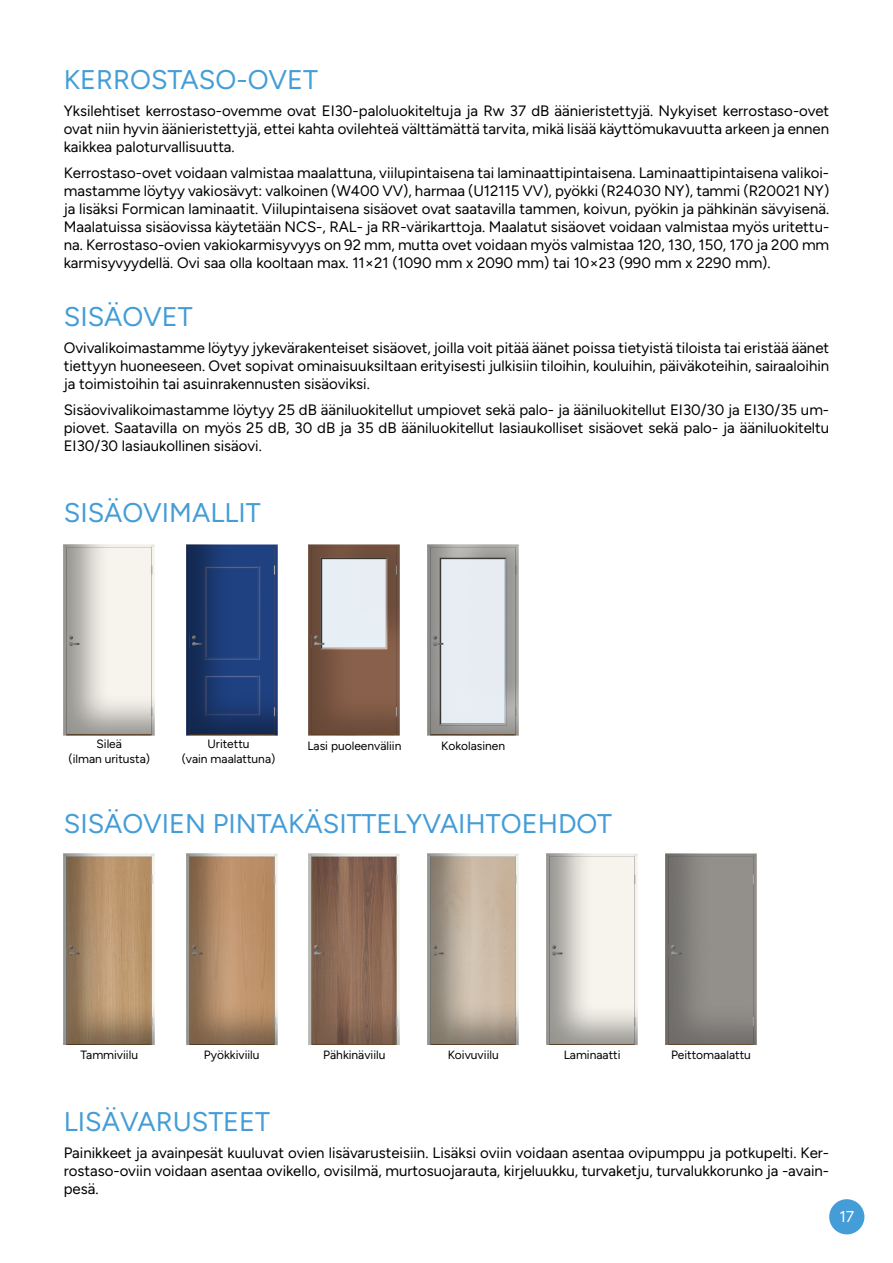
<style>
.page{position:relative;width:893px;height:1263px;background:#fff}
.page>*{position:absolute;margin:0;border:0;box-sizing:border-box;transform-origin:0 0}
.t1{font:300 27px "Figtree";color:#449dd7}
.t2{font:300 15.6px "Figtree";color:#fff}
.t3{font:300 15px/18px "Figtree";color:#000;text-align:justify}
.t4{font:300 12px/14.4px "Figtree";color:#000;text-align:center}
</style>
<div class="page">
<div style="left:426px;top:853px;width:95px;height:195px;background:#000;opacity:.4"></div>
<div style="left:64px;top:853px;width:93px;height:194px;background:#000;opacity:.4"></div>
<div style="left:185px;top:853px;width:95px;height:194px;background:#000;opacity:.4"></div>
<div style="left:309px;top:853px;width:93px;height:194px;background:#000;opacity:.25"></div>
<div style="left:546px;top:853px;width:94px;height:194px;background:#000;opacity:.4"></div>
<div style="left:665px;top:853px;width:93px;height:194px;background:#000;opacity:.25"></div>
<div style="left:185px;top:544px;width:95px;height:193px;background:#000;opacity:.4"></div>
<div style="left:62px;top:543px;width:95px;height:195px;background:#000;opacity:.4"></div>
<div style="left:309px;top:544px;width:93px;height:193px;background:#000;opacity:.25"></div>
<div style="left:426px;top:543px;width:95px;height:195px;background:#000;opacity:.4"></div>
<div style="left:829px;top:1199px;width:35px;height:35px;background:#449dd7;border-radius:50%"></div>
<h1 class="t1" style="left:64px;top:65px;width:256px">KERROSTASO-OVET</h1>
<p class="t3" style="left:64px;top:102px;width:767px">Yksilehtiset kerrostaso-ovemme ovat EI30-paloluokiteltuja ja Rw 37 dB äänieristettyjä. Nykyiset kerrostaso-ovet ovat niin hyvin äänieristettyjä, ettei kahta ovilehteä välttämättä tarvita, mikä lisää käyttömukavuutta arkeen ja ennen kaikkea paloturvallisuutta.</p>
<p class="t3" style="left:64px;top:164px;width:767px">Kerrostaso-ovet voidaan valmistaa maalattuna, viilupintaisena tai laminaattipintaisena. Laminaattipintaisena valikoi&shy;mastamme löytyy vakiosävyt: valkoinen (W400 VV), harmaa (U12115 VV), pyökki (R24030 NY), tammi (R20021 NY) ja lisäksi Formican laminaatit. Viilupintaisena sisäovet ovat saatavilla tammen, koivun, pyökin ja pähkinän sävyisenä.<br>Maalatuissa sisäovissa käytetään NCS-, RAL- ja RR-värikarttoja. Maalatut sisäovet voidaan valmistaa myös uritettu&shy;na. Kerrostaso-ovien vakiokarmisyvyys on 92 mm, mutta ovet voidaan myös valmistaa 120, 130, 150, 170 ja 200 mm karmisyvyydellä. Ovi saa olla kooltaan max. 11×21 (1090 mm x 2090 mm) tai 10×23 (990 mm x 2290 mm).</p>
<h1 class="t1" style="left:64px;top:302px;width:131px">SISÄOVET</h1>
<p class="t3" style="left:64px;top:339px;width:767px">Ovivalikoimastamme löytyy jykevärakenteiset sisäovet, joilla voit pitää äänet poissa tietyistä tiloista tai eristää äänet tiettyyn huoneeseen. Ovet sopivat ominaisuuksiltaan erityisesti julkisiin tiloihin, kouluihin, päiväkoteihin, sairaaloihin ja toimistoihin tai asuinrakennusten sisäoviksi.</p>
<p class="t3" style="left:64px;top:401px;width:767px">Sisäovivalikoimastamme löytyy 25 dB ääniluokitellut umpiovet sekä palo- ja ääniluokitellut EI30/30 ja EI30/35 um&shy;piovet. Saatavilla on myös 25 dB, 30 dB ja 35 dB ääniluokitellut lasiaukolliset sisäovet sekä palo- ja ääniluokiteltu EI30/30 lasiaukollinen sisäovi.</p>
<h1 class="t1" style="left:64px;top:498px;width:198px">SISÄOVIMALLIT</h1>
<p class="t4" style="left:97px;top:737px;width:27px">Sileä</p>
<p class="t4" style="left:441px;top:738px;width:65px">Kokolasinen</p>
<p class="t4" style="left:68px;top:751px;width:83px">(ilman uritusta)</p>
<p class="t4" style="left:182px;top:737px;width:95px">Uritettu<br>(vain maalattuna)</p>
<p class="t4" style="left:307px;top:738px;width:96px">Lasi puoleenväliin</p>
<h1 class="t1" style="left:64px;top:808px;width:550px">SISÄOVIEN PINTAKÄSITTELYVAIHTOEHDOT</h1>
<p class="t4" style="left:80px;top:1048px;width:59px">Tammiviilu</p>
<p class="t4" style="left:204px;top:1048px;width:57px">Pyökkiviilu</p>
<p class="t4" style="left:323px;top:1048px;width:64px">Pähkinäviilu</p>
<p class="t4" style="left:448px;top:1048px;width:53px">Koivuviilu</p>
<p class="t4" style="left:564px;top:1048px;width:58px">Laminaatti</p>
<p class="t4" style="left:671px;top:1048px;width:81px">Peittomaalattu</p>
<h1 class="t1" style="left:64px;top:1107px;width:208px">LISÄVARUSTEET</h1>
<p class="t3" style="left:64px;top:1143px;width:767px">Painikkeet ja avainpesät kuuluvat ovien lisävarusteisiin. Lisäksi oviin voidaan asentaa ovipumppu ja potkupelti. Ker&shy;rostaso-oviin voidaan asentaa ovikello, ovisilmä, murtosuojarauta, kirjeluukku, turvaketju, turvalukkorunko ja -avain&shy;pesä.</p>
<p class="t2" style="left:839px;top:1208px;width:16px">17</p>
</div>
